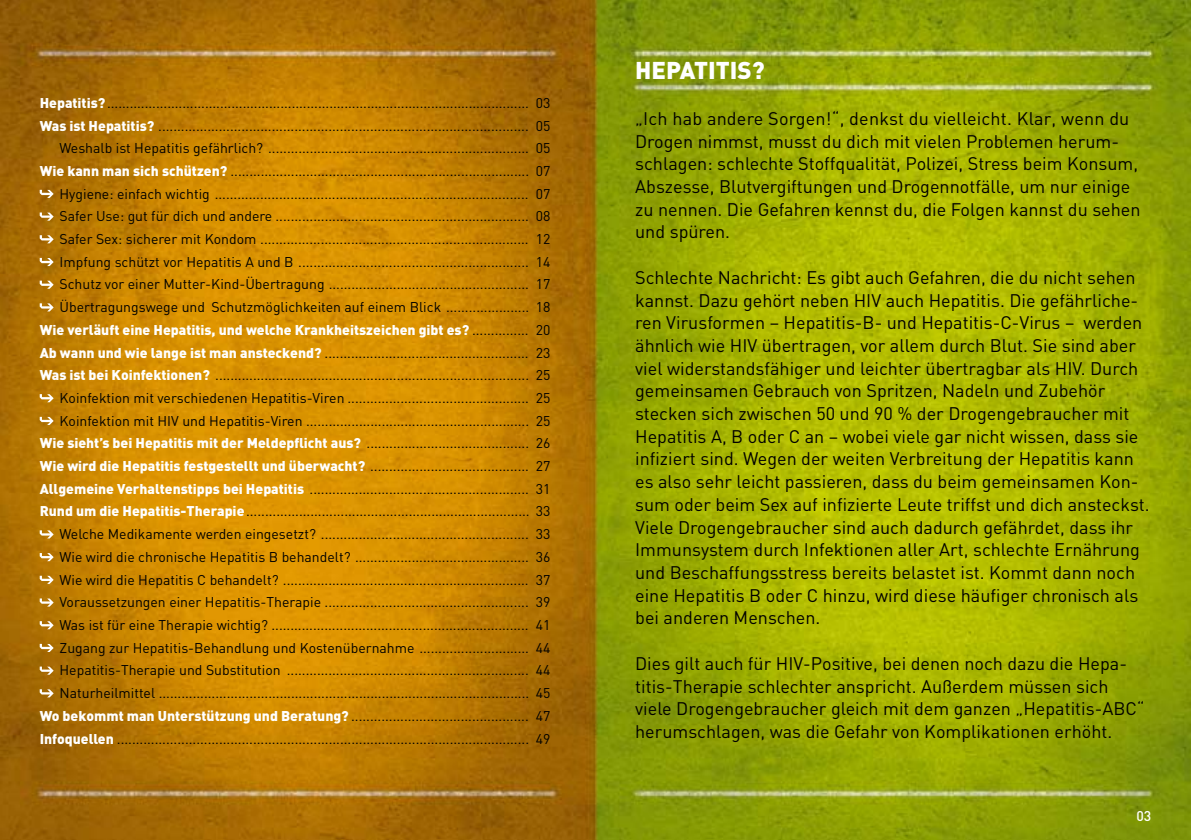
<style>
.page{position:relative;width:1191px;height:840px;background:#fff}
.page>*{position:absolute;margin:0;border:0;box-sizing:border-box;transform-origin:0 0}
.t1{font:900 24px "DIN";color:#fff}
.t2{font:18px/22.6px "DIN";color:#000}
.t3{font:14px/22.6px "DIN";color:#000;text-align:right}
.t4{font:500 14px "DIN";color:#fff}
.s1{font-weight:900;color:#fff}
</style>
<div class="page">
<img style="left:0;top:0;width:1191px;height:839px">
<svg style="left:40px;top:190px;width:14px;height:8px"></svg>
<svg style="left:40px;top:212px;width:14px;height:8px"></svg>
<svg style="left:40px;top:235px;width:14px;height:8px"></svg>
<svg style="left:40px;top:258px;width:14px;height:8px"></svg>
<svg style="left:40px;top:280px;width:14px;height:8px"></svg>
<svg style="left:40px;top:303px;width:14px;height:8px"></svg>
<svg style="left:40px;top:394px;width:14px;height:8px"></svg>
<svg style="left:40px;top:416px;width:14px;height:9px"></svg>
<svg style="left:40px;top:530px;width:14px;height:8px"></svg>
<svg style="left:40px;top:552px;width:14px;height:9px"></svg>
<svg style="left:40px;top:575px;width:14px;height:8px"></svg>
<svg style="left:40px;top:598px;width:14px;height:8px"></svg>
<svg style="left:40px;top:620px;width:14px;height:9px"></svg>
<svg style="left:40px;top:643px;width:14px;height:8px"></svg>
<svg style="left:40px;top:666px;width:14px;height:8px"></svg>
<svg style="left:40px;top:688px;width:14px;height:9px"></svg>
<p class="t3" style="left:40px;top:91px;width:512px"><span class="s1">Hepatitis?</span>................................................................................................................ 03<br><span class="s1">Was ist Hepatitis?</span> .................................................................................................. 05<br>Weshalb ist Hepatitis gefährlich? ..................................................................... 05<br><span class="s1">Wie kann man sich schützen?</span> ............................................................................... 07<br>Hygiene: einfach wichtig ................................................................................... 07<br>Safer Use: gut für dich und andere ................................................................... 08<br>Safer Sex: sicherer mit Kondom ....................................................................... 12<br>Impfung schützt vor Hepatitis A und B ............................................................. 14<br>Schutz vor einer Mutter-Kind-Übertragung ..................................................... 17<br>Übertragungswege und Schutzmöglichkeiten auf einem Blick ...................... 18<br><span class="s1">Wie verläuft eine Hepatitis, und welche Krankheitszeichen gibt es?</span> ............... 20<br><span class="s1">Ab wann und wie lange ist man ansteckend?</span> ...................................................... 23<br><span class="s1">Was ist bei Koinfektionen?</span> ................................................................................... 25<br>Koinfektion mit verschiedenen Hepatitis-Viren ................................................ 25<br>Koinfektion mit HIV und Hepatitis-Viren ........................................................... 25<br><span class="s1">Wie sieht’s bei Hepatitis mit der Meldepflicht aus?</span> ........................................... 26<br><span class="s1">Wie wird die Hepatitis festgestellt und überwacht?</span> .......................................... 27<br><span class="s1">Allgemeine Verhaltenstipps bei Hepatitis</span> .......................................................... 31<br><span class="s1">Rund um die Hepatitis-Therapie</span>........................................................................... 33<br>Welche Medikamente werden eingesetzt? ....................................................... 33<br>Wie wird die chronische Hepatitis B behandelt? .............................................. 36<br>Wie wird die Hepatitis C behandelt? ................................................................. 37<br>Voraussetzungen einer Hepatitis-Therapie ...................................................... 39<br>Was ist für eine Therapie wichtig? .................................................................... 41<br>Zugang zur Hepatitis-Behandlung und Kostenübernahme ............................. 44<br>Hepatitis-Therapie und Substitution ................................................................ 44<br>Naturheilmittel .................................................................................................. 45<br><span class="s1">Wo bekommt man Unterstützung und Beratung?</span> ............................................... 47<br><span class="s1">Infoquellen</span> ............................................................................................................. 49</p>
<h1 class="t1" style="left:635px;top:55px;width:131px">HEPATITIS?</h1>
<p class="t2" style="left:635px;top:107px;width:507px">„Ich hab andere Sorgen!“, denkst du vielleicht. Klar, wenn du Drogen nimmst, musst du dich mit vielen Problemen herum&shy;schlagen: schlechte Stoffqualität, Polizei, Stress beim Konsum, Abszesse, Blutvergiftungen und Drogennotfälle, um nur einige zu nennen. Die Gefahren kennst du, die Folgen kannst du sehen und spüren.</p>
<p class="t2" style="left:635px;top:265px;width:516px">Schlechte Nachricht: Es gibt auch Gefahren, die du nicht sehen kannst. Dazu gehört neben HIV auch Hepatitis. Die gefährliche&shy;ren Virusformen – Hepatitis-B- und Hepatitis-C-Virus – werden ähnlich wie HIV übertragen, vor allem durch Blut. Sie sind aber viel widerstandsfähiger und leichter übertragbar als HIV. Durch gemeinsamen Gebrauch von Spritzen, Nadeln und Zubehör stecken sich zwischen 50 und 90 % der Drogengebraucher mit Hepatitis A, B oder C an – wobei viele gar nicht wissen, dass sie infiziert sind. Wegen der weiten Verbreitung der Hepatitis kann es also sehr leicht passieren, dass du beim gemeinsamen Kon&shy;sum oder beim Sex auf infizierte Leute triffst und dich ansteckst.<br>Viele Drogengebraucher sind auch dadurch gefährdet, dass ihr Immunsystem durch Infektionen aller Art, schlechte Ernährung und Beschaffungsstress bereits belastet ist. Kommt dann noch eine Hepatitis B oder C hinzu, wird diese häufiger chronisch als bei anderen Menschen.</p>
<p class="t2" style="left:635px;top:651px;width:511px">Dies gilt auch für HIV-Positive, bei denen noch dazu die Hepa&shy;titis-Therapie schlechter anspricht. Außerdem müssen sich viele Drogengebraucher gleich mit dem ganzen „Hepatitis-ABC“ herumschlagen, was die Gefahr von Komplikationen erhöht.</p>
<p class="t4" style="left:1136px;top:806px;width:16px">03</p>
</div>
